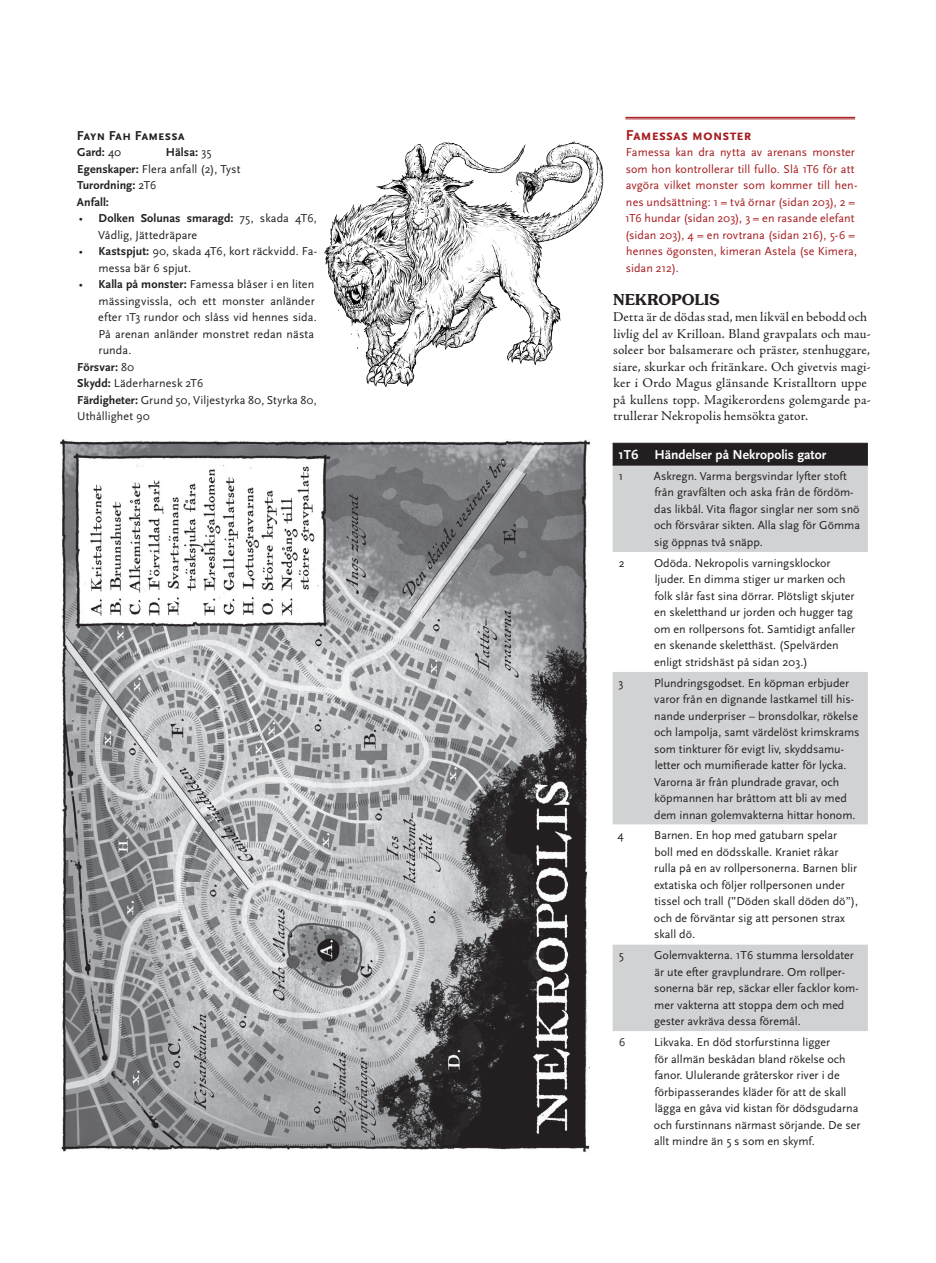
<style>
.page{position:relative;width:936px;height:1263px;background:#fff}
.page>*{position:absolute;margin:0;border:0;box-sizing:border-box;transform-origin:0 0}
.t1{font:700 15px "Scala Sans Caps";color:#a61c1f}
.t2{font:600 15px "Souvenir";letter-spacing:.01em;color:#231f20}
.t3{font:13.5px/16.5px "Adobe Jenson Pro";letter-spacing:.015em;color:#231f20}
.t4{font:700 13.5px "Scala Sans Pro";color:#fff}
.t5{font:700 13.5px "Scala Sans Caps";letter-spacing:-.01em;color:#231f20}
.t6{font:12px/16.5px "Scala Sans Pro";color:#231f20}
.t7{font:12px/16.5px "Scala Sans Pro";letter-spacing:.01em;color:#a61c1f}
.t8{font:700 12px/16.5px "Scala Sans Pro";letter-spacing:.005em;color:#231f20}
.s1{font-weight:400}
.s2{font-weight:700}
</style>
<div class="page">
<hr style="left:625px;top:117px;width:230px;height:1px;background:#a61c1f">
<hr style="left:625px;top:119px;width:230px;height:1px;background:#a61c1f">
<div style="left:612px;top:444px;width:255px;height:21px;background:#231f20"></div>
<div style="left:612px;top:466px;width:255px;height:86px;background:#d1d2d4"></div>
<svg style="left:612px;top:672px;width:255px;height:359px;fill:#d1d2d4"></svg>
<hr style="left:612px;top:443px;width:35px;height:1px;background:#231f20">
<hr style="left:647px;top:443px;width:220px;height:1px;background:#231f20">
<hr style="left:612px;top:465px;width:35px;height:1px;background:#231f20">
<hr style="left:647px;top:465px;width:220px;height:1px;background:#231f20">
<img style="left:324px;top:141px;width:280px;height:246px">
<img style="left:60px;top:440px;width:531px;height:712px">
<p class="t5" style="left:77px;top:128px;width:109px">Fayn Fah Famessa</p>
<p class="t8" style="left:77px;top:144px;width:46px">Gard: <span class="s1">40</span></p>
<p class="t8" style="left:77px;top:144px;width:165px;text-indent:89px">Hälsa: <span class="s1">35<br></span>Egenskaper: <span class="s1">Flera anfall (2), Tyst<br></span>Turordning: <span class="s1">2T6<br></span>Anfall:</p>
<p class="t6" style="left:98px;top:210px;width:220px;text-indent:-20px">• <span class="s2">Dolken Solunas smaragd:</span> 75, skada 4T6,<br>Vådlig, Jättedräpare</p>
<p class="t6" style="left:98px;top:243px;width:220px;text-indent:-20px">• <span class="s2">Kastspjut:</span> 90, skada 4T6, kort räckvidd. Fa&shy;messa bär 6 spjut.</p>
<p class="t6" style="left:79px;top:276px;width:237px">• <span class="s2">Kalla på monster:</span> Famessa blåser i en liten</p>
<p class="t6" style="left:98px;top:293px;width:218px">mässingvissla, och ett monster anländer</p>
<p class="t6" style="left:98px;top:309px;width:220px">efter 1T3 rundor och slåss vid hennes sida.</p>
<p class="t6" style="left:98px;top:326px;width:217px">På arenan anländer monstret redan nästa</p>
<p class="t6" style="left:98px;top:342px;width:34px">runda.</p>
<p class="t8" style="left:77px;top:359px;width:58px">Försvar: <span class="s1">80</span></p>
<p class="t6" style="left:77px;top:375px;width:127px"><span class="s2">Skydd:</span> Läderharnesk 2T6</p>
<p class="t6" style="left:77px;top:392px;width:241px"><span class="s2">Färdigheter:</span> Grund 50, Viljestyrka 80, Styrka 80,</p>
<p class="t6" style="left:77px;top:408px;width:74px">Uthållighet 90</p>
<p class="t1" style="left:625px;top:127px;width:127px">Famessas monster</p>
<p class="t7" style="left:625px;top:144px;width:234px">Famessa kan dra nytta av arenans monster som hon kontrollerar till fullo. Slå 1T6 för att avgöra vilket monster som kommer till hen&shy;nes undsättning: 1 = två örnar (sidan 203), 2 = 1T6 hundar (sidan 203), 3 = en rasande elefant (sidan 203), 4 = en rovtrana (sidan 216), 5-6 = hennes ögonsten, kimeran Astela (se Kimera, sidan 212).</p>
<p class="t2" style="left:613px;top:290px;width:108px">NEKROPOLIS</p>
<p class="t3" style="left:613px;top:309px;width:259px">Detta är de dödas stad, men likväl en bebodd och livlig del av Krilloan. Bland gravpalats och mau&shy;soleer bor balsamerare och präster, stenhuggare, siare, skurkar och fritänkare. Och givetvis magi&shy;ker i Ordo Magus glänsande Kristalltorn uppe på kullens topp. Magikerordens golemgarde pa&shy;trullerar Nekropolis hemsökta gator.</p>
<p class="t4" style="left:618px;top:447px;width:209px">1T6 Händelser på Nekropolis gator</p>
<p class="t6" style="left:618px;top:468px;width:6px">1</p>
<p class="t6" style="left:654px;top:468px;width:208px">Askregn. Varma bergsvindar lyfter stoft från gravfälten och aska från de fördöm&shy;das likbål. Vita flagor singlar ner som snö och försvårar sikten. Alla slag för Gömma sig öppnas två snäpp.</p>
<p class="t6" style="left:618px;top:555px;width:7px">2</p>
<p class="t6" style="left:654px;top:555px;width:203px">Odöda. Nekropolis varningsklockor ljuder. En dimma stiger ur marken och folk slår fast sina dörrar. Plötsligt skjuter en skeletthand ur jorden och hugger tag om en rollpersons fot. Samtidigt anfaller en skenande skeletthäst. (Spelvärden enligt stridshäst på sidan 203.)</p>
<p class="t6" style="left:618px;top:674px;width:7px">3</p>
<p class="t6" style="left:654px;top:674px;width:207px">Plundringsgodset. En köpman erbjuder varor från en dignande lastkamel till his&shy;nande underpriser – bronsdolkar, rökelse och lampolja, samt värdelöst krimskrams som tinkturer för evigt liv, skyddsamu&shy;letter och mumifierade katter för lycka.<br>Varorna är från plundrade gravar, och köpmannen har bråttom att bli av med dem innan golemvakterna hittar honom.</p>
<p class="t6" style="left:617px;top:827px;width:8px">4</p>
<p class="t6" style="left:654px;top:827px;width:206px">Barnen. En hop med gatubarn spelar boll med en dödsskalle. Kraniet råkar rulla på en av rollpersonerna. Barnen blir extatiska och följer rollpersonen under tissel och trall (”Döden skall döden dö”), och de förväntar sig att personen strax skall dö.</p>
<p class="t6" style="left:618px;top:947px;width:6px">5</p>
<p class="t6" style="left:654px;top:947px;width:206px">Golemvakterna. 1T6 stumma lersoldater är ute efter gravplundrare. Om rollper&shy;sonerna bär rep, säckar eller facklor kom&shy;mer vakterna att stoppa dem och med gester avkräva dessa föremål.</p>
<p class="t6" style="left:618px;top:1034px;width:8px">6</p>
<p class="t6" style="left:654px;top:1034px;width:208px">Likvaka. En död storfurstinna ligger<br>för allmän beskådan bland rökelse och fanor. Ululerande gråterskor river i de förbipasserandes kläder för att de skall lägga en gåva vid kistan för dödsgudarna och furstinnans närmast sörjande. De ser allt mindre än 5 s som en skymf.</p>
</div>
